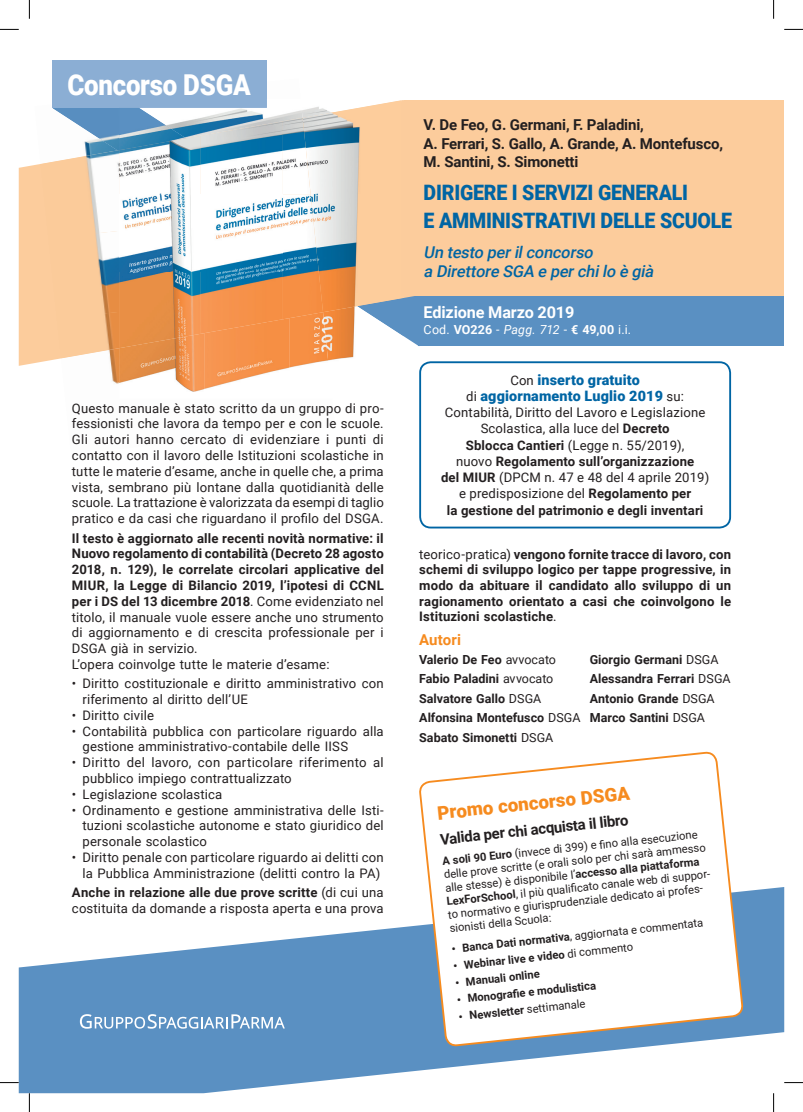
<style>
.page{position:relative;width:803px;height:1112px;background:#fff}
.page>*{position:absolute;margin:0;border:0;box-sizing:border-box;transform-origin:0 0}
.t1{font:900 28.75px "Roboto";letter-spacing:-.01em;color:#fff;scale:.9 1}
.t2{font:900 21.25px/27.5px "Roboto";letter-spacing:-.01em;color:#0065a4;scale:.92 1}
.t3{font:900 18.75px "Roboto";color:#f68b1f}
.t4{font:italic 500 16.25px/18.8px "Roboto";color:#0065a4}
.t5{font:700 16.25px "Roboto";letter-spacing:-.01em;color:#fff}
.t6{font:700 15px/18px "Roboto";letter-spacing:-.01em;color:#231f20}
.t7{font:700 15px "Roboto";letter-spacing:.005em;color:#f68b1f}
.t8{font:900 14.38px/16.2px "Roboto";letter-spacing:.01em;color:#0065a4;text-align:center}
.t9{font:13.12px/15.8px "Roboto";letter-spacing:.01em;color:#231f20}
.t10{font:700 13.12px/15.8px "Roboto";letter-spacing:.01em;color:#231f20;text-align:justify}
.t11{font:700 12.5px/19.4px "Roboto";color:#231f20}
.t12{font:700 12.5px "Roboto";letter-spacing:.005em;color:#fff}
.t13{font:11.25px/13.5px "Roboto";color:#231f20}
.t14{font:700 11.25px "Roboto";color:#231f20}
.s1{font-weight:400}
.s2{font-weight:700}
.s3{font-weight:400;font-style:italic}
.s4{font-weight:400;font-size:13.12px;color:#231f20}
</style>
<div class="page">
<svg style="left:19px;top:100px;width:405px;height:266px;fill:#fccc9c"></svg>
<img style="left:34px;top:104px;width:19px;height:60px">
<img style="left:53px;top:108px;width:86px;height:42px">
<img style="left:61px;top:358px;width:58px;height:26px">
<img style="left:41px;top:150px;width:78px;height:88px">
<img style="left:48px;top:231px;width:71px;height:87px">
<img style="left:57px;top:312px;width:62px;height:46px">
<div style="left:418px;top:295px;width:366px;height:51px;background:#5a90c2"></div>
<div style="left:53px;top:60px;width:214px;height:48px;background:#8baed4"></div>
<div style="left:401px;top:100px;width:383px;height:195px;background:#fccc9c"></div>
<img style="left:332px;top:312px;width:37px;height:54px">
<img style="left:369px;top:336px;width:35px;height:30px">
<img style="left:357px;top:312px;width:47px;height:24px">
<img style="left:303px;top:100px;width:101px;height:212px">
<img style="left:139px;top:100px;width:164px;height:36px">
<img style="left:119px;top:334px;width:85px;height:58px">
<img style="left:204px;top:319px;width:85px;height:70px">
<img style="left:289px;top:312px;width:43px;height:56px">
<img style="left:119px;top:136px;width:82px;height:212px">
<img style="left:200px;top:121px;width:82px;height:213px">
<img style="left:282px;top:194px;width:41px;height:125px">
<img style="left:282px;top:118px;width:29px;height:77px">
<img style="left:139px;top:100px;width:128px;height:8px">
<img style="left:401px;top:100px;width:3px;height:195px">
<svg style="left:19px;top:887px;width:765px;height:205px;fill:#5a90c2"></svg>
<svg style="left:419px;top:751px;width:324px;height:320px"></svg>
<svg style="left:80px;top:1013px;width:205px;height:15px"></svg>
<div style="left:420px;top:362px;width:310px;height:165px;background:#fff;border-radius:11px"></div>
<div style="left:419px;top:361px;width:312px;height:167px;border:2px solid #0065a4;border-radius:11px"></div>
<svg style="left:0;top:29px;width:19px;height:1px"></svg>
<svg style="left:784px;top:29px;width:19px;height:1px"></svg>
<svg style="left:0;top:1081px;width:19px;height:2px"></svg>
<svg style="left:784px;top:1082px;width:19px;height:1px"></svg>
<svg style="left:29px;top:0;width:1px;height:19px"></svg>
<svg style="left:29px;top:1092px;width:1px;height:19px"></svg>
<svg style="left:773px;top:0;width:1px;height:19px"></svg>
<svg style="left:773px;top:1093px;width:1px;height:18px"></svg>
<h1 class="t1" style="left:67px;top:64px;width:205px">Concorso DSGA</h1>
<p class="t9" style="left:72px;top:399px;width:313px;text-align:justify">Questo manuale è stato scritto da un gruppo di pro&shy;fessionisti che lavora da tempo per e con le scuole.<br>Gli autori hanno cercato di evidenziare i punti di contatto con il lavoro delle Istituzioni scolastiche in tutte le materie d’esame, anche in quelle che, a prima vista, sembrano più lontane dalla quotidianità delle scuole. La trattazione è valorizzata da esempi di taglio pratico e da casi che riguardano il profilo del DSGA.</p>
<p class="t10" style="left:72px;top:529px;width:313px;text-align:left">Il testo è aggiornato alle recenti novità normative: il Nuovo regolamento di contabilità (Decreto 28 agosto 2018, n. 129), le correlate circolari applicative del MIUR, la Legge di Bilancio 2019, l’ipotesi di CCNL per i DS del 13 dicembre 2018<span class="s1">. Come evidenziato nel titolo, il manuale vuole essere anche uno strumento di aggiornamento e di crescita professionale per i DSGA già in servizio.<br>L’opera coinvolge tutte le materie d’esame:</span></p>
<p class="t9" style="left:83px;top:675px;width:303px;text-indent:-11px">• Diritto costituzionale e diritto amministrativo con riferimento al diritto dell’UE</p>
<p class="t9" style="left:72px;top:706px;width:84px">• Diritto civile</p>
<p class="t9" style="left:83px;top:722px;width:303px;text-indent:-11px">• Contabilità pubblica con particolare riguardo alla gestione amministrativo-contabile delle IISS</p>
<p class="t9" style="left:83px;top:754px;width:303px;text-indent:-11px">• Diritto del lavoro, con particolare riferimento al pubblico impiego contrattualizzato</p>
<p class="t9" style="left:72px;top:785px;width:152px">• Legislazione scolastica</p>
<p class="t9" style="left:83px;top:801px;width:303px;text-align:justify;text-indent:-11px">• Ordinamento e gestione amministrativa delle Isti&shy;tuzioni scolastiche autonome e stato giuridico del personale scolastico</p>
<p class="t9" style="left:72px;top:848px;width:313px;text-align:center">• Diritto penale con particolare riguardo ai delitti con la Pubblica Amministrazione (delitti contro la PA)</p>
<p class="t9" style="left:72px;top:883px;width:313px"><span class="s2">Anche in relazione alle due prove scritte</span> (di cui una costituita da domande a risposta aperta e una prova</p>
<p class="t6" style="left:424px;top:116px;width:301px">V. De Feo, G. Germani, F. Paladini,<br>A. Ferrari, S. Gallo, A. Grande, A. Montefusco,<br>M. Santini, S. Simonetti</p>
<h2 class="t2" style="left:424px;top:178px;width:337px">DIRIGERE I SERVIZI GENERALI<br>E AMMINISTRATIVI DELLE SCUOLE</h2>
<p class="t4" style="left:424px;top:242px;width:235px">Un testo perilconcorso<br>a Direttore SGA e perchilo è già</p>
<p class="t5" style="left:424px;top:301px;width:152px">Edizione Marzo 2019</p>
<p class="t12" style="left:424px;top:321px;width:209px"><span class="s1">Cod.</span> VO226 <span class="s1">-</span> <span class="s3">Pagg. 712</span> <span class="s1">-</span> € 49,00 <span class="s1">i.i.</span></p>
<p class="t8" style="left:466px;top:371px;width:219px"><span class="s4">Con</span> inserto gratuito<br><span class="s4">di</span> aggiornamento Luglio 2019 <span class="s4">su:</span></p>
<p class="t9" style="left:441px;top:404px;width:270px;line-height:16.2px;text-align:center">Contabilità, Diritto del Lavoro e Legislazione Scolastica, alla luce del <span class="s2">Decreto<br>Sblocca Cantieri</span> (Legge n. 55/2019),<br>nuovo <span class="s2">Regolamento sull’organizzazione<br>del MIUR</span> (DPCM n. 47 e 48 del 4 aprile 2019) e predisposizione del <span class="s2">Regolamento per<br>la gestione del patrimonio e degli inventari</span></p>
<p class="t10" style="left:419px;top:545px;width:313px"><span class="s1">teorico-pratica)</span> vengono fornite tracce di lavoro, con schemi di sviluppo logico per tappe progressive, in modo da abituare il candidato allo sviluppo di un ragionamento orientato a casi che coinvolgono le Istituzioni scolastiche<span class="s1">.</span></p>
<p class="t7" style="left:419px;top:628px;width:43px">Autori</p>
<p class="t11" style="left:419px;top:649px;width:138px">Valerio De Feo <span class="s1">avvocato</span></p>
<p class="t11" style="left:590px;top:649px;width:130px">Giorgio Germani <span class="s1">DSGA</span></p>
<p class="t11" style="left:419px;top:668px;width:136px">Fabio Paladini <span class="s1">avvocato</span></p>
<p class="t11" style="left:590px;top:668px;width:142px">Alessandra Ferrari <span class="s1">DSGA</span></p>
<p class="t11" style="left:419px;top:688px;width:124px">Salvatore Gallo <span class="s1">DSGA</span></p>
<p class="t11" style="left:419px;top:688px;width:297px;text-indent:170px">Antonio Grande <span class="s1">DSGA<br></span>Alfonsina Montefusco <span class="s1">DSGA</span> Marco Santini <span class="s1">DSGA<br></span>Sabato Simonetti <span class="s1">DSGA</span></p>
<h3 class="t3" style="left:436px;top:799px;width:195px;rotate:-6deg">Promo concorso DSGA</h3>
<p class="t6" style="left:439px;top:829px;width:191px;rotate:-6deg">Valida per chi acquista il libro</p>
<p class="t13" style="left:442px;top:853px;width:274px;rotate:-6deg"><span class="s2">A soli 90 Euro</span> (invece di 399) e fi no alla esecuzione delle prove scritte (e orali solo per chi sarà ammesso alle stesse) è disponibile l’<span class="s2">accesso alla piattaforma LexForSchool</span>, il più qualifi cato canale web di suppor&shy;to normativo e giurisprudenziale dedicato ai profes&shy;sionisti della Scuola:</p>
<p class="t13" style="left:451px;top:941px;width:254px;rotate:-6deg"><span class="s2">• Banca Dati normativa</span>, aggiornata e commentata</p>
<p class="t14" style="left:453px;top:957px;width:182px;rotate:-6deg">• Webinar live e video <span class="s1">di commento</span></p>
<p class="t14" style="left:454px;top:974px;width:86px;rotate:-6deg">• Manuali online</p>
<p class="t14" style="left:456px;top:991px;width:141px;rotate:-6deg">• Monografi e e modulistica</p>
<p class="t14" style="left:458px;top:1008px;width:129px;rotate:-6deg">• Newsletter <span class="s1">settimanale</span></p>
</div>
